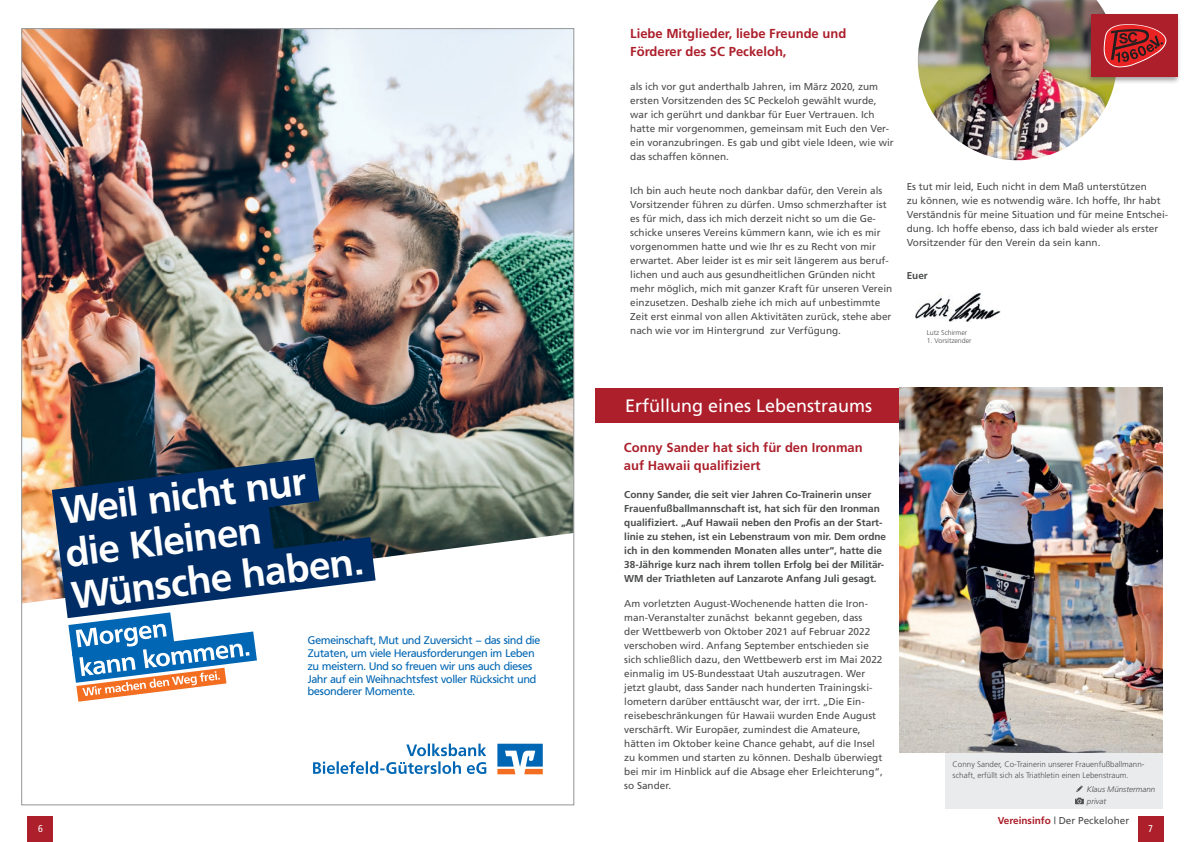
<style>
.page{position:relative;width:1191px;height:842px;background:#fff}
.page>*{position:absolute;margin:0;border:0;box-sizing:border-box;transform-origin:0 0}
.t1{font:700 38.2px/42.8px "Frutiger VR";color:#fff}
.Headline{font:18px "Frutiger";color:#fff}
.Headline-2{font:700 13px/18px "Frutiger";color:#ac1f2b}
.t2{font:10.9px/12.7px "Frutiger VR";letter-spacing:.005em;color:#0166b3}
.t3{font:10px/14px "Frutiger";color:#4b4c4d}
.t4{font:700 10px/14px "Frutiger";color:#4b4c4d}
.t5{font:condensed 10px "Frutiger";color:#fff}
.Bildunterschrift{font:300 8px/11px "Frutiger";color:#4b4c4d}
.Bildunterschrift-2{font:italic 300 8px "Frutiger";color:#4b4c4d}
.BU{font:300 7px "Frutiger";color:#4b4c4d}
.s1{font-weight:700;color:#ac1f2b}
</style>
<div class="page">
<img style="left:23px;top:30px;width:549px;height:523px">
<svg style="left:313px;top:743px;width:173px;height:31px"></svg>
<div style="left:496px;top:742px;width:48px;height:33px;background:#b3d1e8"></div>
<svg style="left:497px;top:744px;width:46px;height:30px"></svg>
<svg style="left:71px;top:645px;width:186px;height:57px"></svg>
<img style="left:23px;top:431px;width:342px;height:79px">
<svg style="left:23px;top:479px;width:297px;height:31px;background:#213e65"></svg>
<svg style="left:23px;top:510px;width:398px;height:135px"></svg>
<svg style="left:23px;top:30px;width:5px;height:4px"></svg>
<svg style="left:568px;top:29px;width:7px;height:5px"></svg>
<svg style="left:568px;top:799px;width:7px;height:7px"></svg>
<div style="left:944px;top:752px;width:218px;height:57px;background:#eaebec"></div>
<div style="left:595px;top:388px;width:304px;height:34px;background:#ac1f2b"></div>
<svg style="left:1075px;top:798px;width:8px;height:6px"></svg>
<svg style="left:1076px;top:785px;width:6px;height:7px"></svg>
<img style="left:915px;top:292px;width:85px;height:30px">
<img style="left:917px;top:0;width:198px;height:160px">
<div style="left:1085px;top:12px;width:95px;height:72px;background:#231f20;opacity:.4"></div>
<div style="left:1091px;top:15px;width:86px;height:62px;background:#ac1f2b"></div>
<svg style="left:1103px;top:24px;width:63px;height:44px"></svg>
<img style="left:899px;top:387px;width:263px;height:365px">
<div style="left:28px;top:816px;width:25px;height:26px;background:#ac1f2b"></div>
<div style="left:1137px;top:816px;width:26px;height:26px;background:#ac1f2b"></div>
<p class="t1" style="left:58px;top:490px;width:295px;rotate:-7deg">Weil nicht nur die Kleinen<br>Wünsche haben.</p>
<p class="t2" style="left:308px;top:634px;width:234px">Gemeinschaft, Mut und Zuversicht – das sind die Zutaten, um viele Herausforderungen im Leben zu meistern. Und so freuen wir uns auch dieses Jahr auf ein Weihnachtsfest voller Rücksicht und besonderer Momente.</p>
<p class="Headline-2" style="left:630px;top:25px;width:218px">Liebe Mitglieder, liebe Freunde und<br>Förderer des SC Peckeloh,</p>
<p class="t3" style="left:630px;top:80px;width:265px">als ich vor gut anderthalb Jahren, im März 2020, zum ersten Vorsitzenden des SC Peckeloh gewählt wurde, war ich gerührt und dankbar für Euer Vertrauen. Ich hatte mir vorgenommen, gemeinsam mit Euch den Ver&shy;ein voranzubringen. Es gab und gibt viele Ideen, wie wir das schaffen können.</p>
<p class="t3" style="left:630px;top:183px;width:263px">Ich bin auch heute noch dankbar dafür, den Verein als Vorsitzender führen zu dürfen. Umso schmerzhafter ist es für mich, dass ich mich derzeit nicht so um die Ge&shy;schicke unseres Vereins kümmern kann, wie ich es mir vorgenommen hatte und wie Ihr es zu Recht von mir erwartet. Aber leider ist es mir seit längerem aus beruf&shy;lichen und auch aus gesundheitlichen Gründen nicht mehr möglich, mich mit ganzer Kraft für unseren Verein einzusetzen. Deshalb ziehe ich mich auf unbestimmte Zeit erst einmal von allen Aktivitäten zurück, stehe aber nach wie vor im Hintergrund zur Verfügung.</p>
<p class="t3" style="left:906px;top:179px;width:263px">Es tut mir leid, Euch nicht in dem Maß unterstützen<br>zu können, wie es notwendig wäre. Ich hoffe, Ihr habt Verständnis für meine Situation und für meine Entschei&shy;dung. Ich hoffe ebenso, dass ich bald wieder als erster Vorsitzender für den Verein da sein kann.</p>
<p class="t4" style="left:906px;top:269px;width:23px">Euer</p>
<p class="BU" style="left:926px;top:329px;width:42px">Lutz Schirmer</p>
<p class="BU" style="left:926px;top:337px;width:46px">1. Vorsitzender</p>
<p class="Headline" style="left:625px;top:395px;width:249px">Erfüllung eines Lebenstraums</p>
<p class="Headline-2" style="left:624px;top:439px;width:240px">Conny Sander hat sich für den Ironman auf Hawaii qualifiziert</p>
<p class="t4" style="left:624px;top:487px;width:263px">Conny Sander, die seit vier Jahren Co-Trainerin unser Frauenfußballmannschaft ist, hat sich für den Ironman qualifiziert. „Auf Hawaii neben den Profis an der Start&shy;linie zu stehen, ist ein Lebenstraum von mir. Dem ordne ich in den kommenden Monaten alles unter“, hatte die 38-Jährige kurz nach ihrem tollen Erfolg bei der Militär-WM der Triathleten auf Lanzarote Anfang Juli gesagt.</p>
<p class="t3" style="left:624px;top:597px;width:260px">Am vorletzten August-Wochenende hatten die Iron&shy;man-Veranstalter zunächst bekannt gegeben, dass<br>der Wettbewerb von Oktober 2021 auf Februar 2022 verschoben wird. Anfang September entschieden sie sich schließlich dazu, den Wettbewerb erst im Mai 2022 einmalig im US-Bundesstaat Utah auszutragen. Wer jetzt glaubt, dass Sander nach hunderten Trainingski&shy;lometern darüber enttäuscht war, der irrt. „Die Ein&shy;reisebeschränkungen für Hawaii wurden Ende August verschärft. Wir Europäer, zumindest die Amateure, hätten im Oktober keine Chance gehabt, auf die Insel zu kommen und starten zu können. Deshalb überwiegt bei mir im Hinblick auf die Absage eher Erleichterung“, so Sander.</p>
<p class="Bildunterschrift" style="left:952px;top:758px;width:193px">Conny Sander, Co-Trainerin unserer Frauenfußballmann&shy;schaft, erfüllt sich als Triathletin einen Lebenstraum.</p>
<p class="Bildunterschrift-2" style="left:1087px;top:784px;width:70px">Klaus Münstermann</p>
<p class="Bildunterschrift-2" style="left:1087px;top:796px;width:21px">privat</p>
<p class="t3" style="left:997px;top:814px;width:133px"><span class="s1">Vereinsinfo</span> | Der Peckeloher</p>
<p class="t5" style="left:38px;top:822px;width:6px">6</p>
<p class="t5" style="left:1148px;top:822px;width:6px">7</p>
</div>
